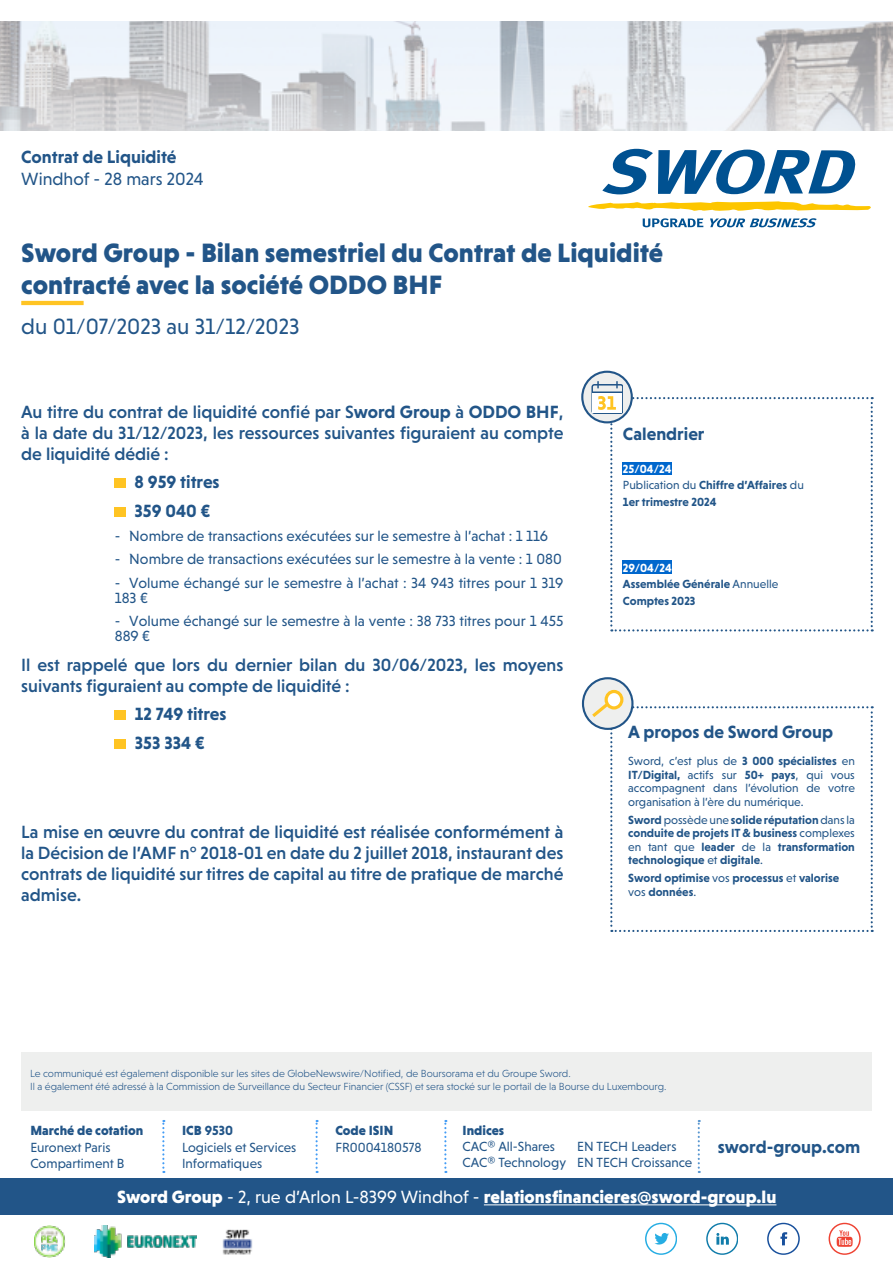
<style>
.page{position:relative;width:893px;height:1263px;background:#fff}
.page>*{position:absolute;margin:0;border:0;box-sizing:border-box;transform-origin:0 0}
.t1{font:900 27px/32.4px "Niveau Grotesk";color:#258}
.t2{font:22.5px "Niveau Grotesk";color:#258}
.t3{font:500 18px/21px "Niveau Grotesk";color:#258;text-align:justify}
.t4{font:700 18px/29.5px "Niveau Grotesk";color:#258}
.t5{font:900 18px "Niveau Grotesk";color:#fff}
.t6{font:18px "Niveau Grotesk";color:#258}
.t7{font:15px/15px "Niveau Grotesk";color:#258}
.t8{font:13.5px/16.2px "Niveau Grotesk";color:#258}
.t9{font:900 13.5px "Niveau Grotesk";color:#258}
.t10{font:700 12px/13.5px "Niveau Grotesk";color:#258}
.t11{font:12px/13.5px "Niveau Grotesk";color:#258;text-align:justify}
.t12{font:300 10.5px/13.5px "Niveau Grotesk";color:#258}
.s1{font-weight:700}
.s2{color:#fff}
.s3{font-weight:400}
.s4{font-weight:900}
</style>
<div class="page">
<div style="left:22px;top:1052px;width:850px;height:58px;background:#eeefee"></div>
<div style="left:0;top:1178px;width:893px;height:37px;background:#258"></div>
<hr style="left:484px;top:1204px;width:292px;height:1px;background:#fff">
<svg style="left:829px;top:1223px;width:31px;height:31px"></svg>
<svg style="left:767px;top:1223px;width:32px;height:31px"></svg>
<svg style="left:706px;top:1223px;width:32px;height:31px"></svg>
<svg style="left:645px;top:1223px;width:32px;height:31px"></svg>
<svg style="left:162px;top:1120px;width:2px;height:53px"></svg>
<svg style="left:444px;top:1120px;width:2px;height:53px"></svg>
<svg style="left:316px;top:1120px;width:2px;height:53px"></svg>
<svg style="left:698px;top:1120px;width:2px;height:53px"></svg>
<img style="left:1px;top:21px;width:891px;height:109px">
<svg style="left:602px;top:149px;width:254px;height:45px"></svg>
<svg style="left:643px;top:218px;width:60px;height:9px"></svg>
<svg style="left:710px;top:218px;width:107px;height:9px"></svg>
<svg style="left:588px;top:201px;width:283px;height:10px"></svg>
<img style="left:34px;top:1225px;width:32px;height:33px">
<img style="left:95px;top:1226px;width:102px;height:31px">
<img style="left:222px;top:1229px;width:31px;height:26px">
<hr style="left:21px;top:301px;width:63px;height:4px;background:#ffc423">
<svg style="left:583px;top:678px;width:49px;height:51px"></svg>
<div style="left:582px;top:677px;width:51px;height:53px;border:2px solid #258;border-radius:50%"></div>
<div style="left:606px;top:691px;width:16px;height:17px;background:#fff;border-radius:50%"></div>
<div style="left:605px;top:690px;width:18px;height:19px;border:3px solid #ffc423;border-radius:50%"></div>
<svg style="left:589px;top:700px;width:284px;height:232px"></svg>
<svg style="left:582px;top:372px;width:50px;height:50px"></svg>
<div style="left:581px;top:371px;width:52px;height:52px;border:2px solid #258;border-radius:50%"></div>
<svg style="left:591px;top:381px;width:282px;height:250px"></svg>
<div style="left:115px;top:478px;width:11px;height:10px;background:#ffc423"></div>
<div style="left:115px;top:507px;width:11px;height:10px;background:#ffc423"></div>
<div style="left:115px;top:710px;width:11px;height:10px;background:#ffc423"></div>
<div style="left:115px;top:739px;width:11px;height:10px;background:#ffc423"></div>
<p class="t4" style="left:21px;top:142px;width:157px">Contrat de Liquidité</p>
<p class="t6" style="left:21px;top:168px;width:184px">Windhof - 28 mars 2024</p>
<h1 class="t1" style="left:21px;top:236px;width:643px">Sword Group - Bilan semestriel du Contrat de Liquidité contracté avec la société ODDO BHF</h1>
<p class="t2" style="left:21px;top:313px;width:280px">du 01/07/2023 au 31/12/2023</p>
<p class="t3" style="left:21px;top:401px;width:544px">Au titre du contrat de liquidité confié par S<span class="s1">word Group</span> à <span class="s1">ODDO BHF</span>, à la date du 31/12/2023, les ressources suivantes figuraient au compte de liquidité dédié :</p>
<p class="t4" style="left:135px;top:467px;width:87px">8 959 titres<br>359 040 €</p>
<p class="t7" style="left:115px;top:528px;width:435px">- Nombre de transactions exécutées sur le semestre à l’achat : 1 116</p>
<p class="t7" style="left:115px;top:551px;width:448px">- Nombre de transactions exécutées sur le semestre à la vente : 1 080</p>
<p class="t7" style="left:115px;top:575px;width:450px">- Volume échangé sur le semestre à l’achat : 34 943 titres pour 1 319<br>183 €</p>
<p class="t7" style="left:115px;top:613px;width:450px">- Volume échangé sur le semestre à la vente : 38 733 titres pour 1 455<br>889 €</p>
<p class="t3" style="left:21px;top:654px;width:544px">Il est rappelé que lors du dernier bilan du 30/06/2023, les moyens suivants figuraient au compte de liquidité :</p>
<p class="t4" style="left:135px;top:699px;width:93px">12 749 titres<br>353 334 €</p>
<p class="t3" style="left:21px;top:821px;width:544px">La mise en œuvre du contrat de liquidité est réalisée conformément à la Décision de l’AMF n° 2018-01 en date du 2 juillet 2018, instaurant des contrats de liquidité sur titres de capital au titre de pratique de marché admise.</p>
<p class="t4" style="left:623px;top:419px;width:83px">Calendrier</p>
<p class="t10" style="left:623px;top:460px;width:182px;line-height:16.5px"><span class="s2">25/04/24<br></span><span class="s3">Publication du</span> Chiffre d’Affaires <span class="s3">du<br></span>1er trimestre 2024</p>
<p class="t10" style="left:623px;top:559px;width:157px;line-height:16.5px"><span class="s2">29/04/24<br></span>Assemblée Générale <span class="s3">Annuelle<br></span>Comptes 2023</p>
<p class="t4" style="left:628px;top:717px;width:206px">A propos de Sword Group</p>
<p class="t11" style="left:628px;top:754px;width:228px">Sword, c’est plus de <span class="s1">3 000 spécialistes</span> en <span class="s1">IT/Digital,</span> actifs sur <span class="s1">50+ pays</span>, qui vous accompagnent dans l’évolution de votre organisation à l’ère du numérique.</p>
<p class="t10" style="left:628px;top:813px;width:228px;text-align:justify">Sword <span class="s3">possède une</span> solide réputation<span class="s3">dans la </span>conduite de projets IT &amp; business <span class="s3">complexes en tant que</span> leader <span class="s3">de la</span> transformation technologique <span class="s3">et</span> digitale<span class="s3">.</span></p>
<p class="t10" style="left:628px;top:871px;width:213px">Sword optimise <span class="s3">vos</span> processus <span class="s3">et</span> valorise <span class="s3">vos</span> données<span class="s3">.</span></p>
<p class="t12" style="left:30px;top:1066px;width:638px">Le communiqué est également disponible sur les sites de GlobeNewswire/Notified, de Boursorama et du Groupe Sword.<br>Il a également été adressé à la Commission de Surveillance du Secteur Financier (CSSF) et sera stocké sur le portail de la Bourse du Luxembourg.</p>
<p class="t9" style="left:30px;top:1123px;width:114px">Marché de cotation</p>
<p class="t8" style="left:30px;top:1139px;width:95px">Euronext Paris<br>Compartiment B</p>
<p class="t8" style="left:182px;top:1122px;width:116px"><span class="s4">ICB</span> <span class="s1">9530<br></span>Logiciels et Services<br>Informatiques</p>
<p class="t9" style="left:463px;top:1122px;width:43px">Indices</p>
<p class="t9" style="left:335px;top:1123px;width:59px">Code ISIN</p>
<p class="t8" style="left:335px;top:1139px;width:88px">FR0004180578</p>
<p class="t8" style="left:463px;top:1138px;width:105px">CAC® All-Shares<br>CAC® Technology</p>
<p class="t8" style="left:577px;top:1138px;width:117px">EN TECH Leaders<br>EN TECH Croissance</p>
<p class="t4" style="left:718px;top:1132px;width:144px">sword-group.com</p>
<p class="t5" style="left:117px;top:1186px;width:661px">Sword Group <span class="s3">- 2, rue d’Arlon L-8399 Windhof -</span> relationsfinancieres@sword-group.lu</p>
</div>
